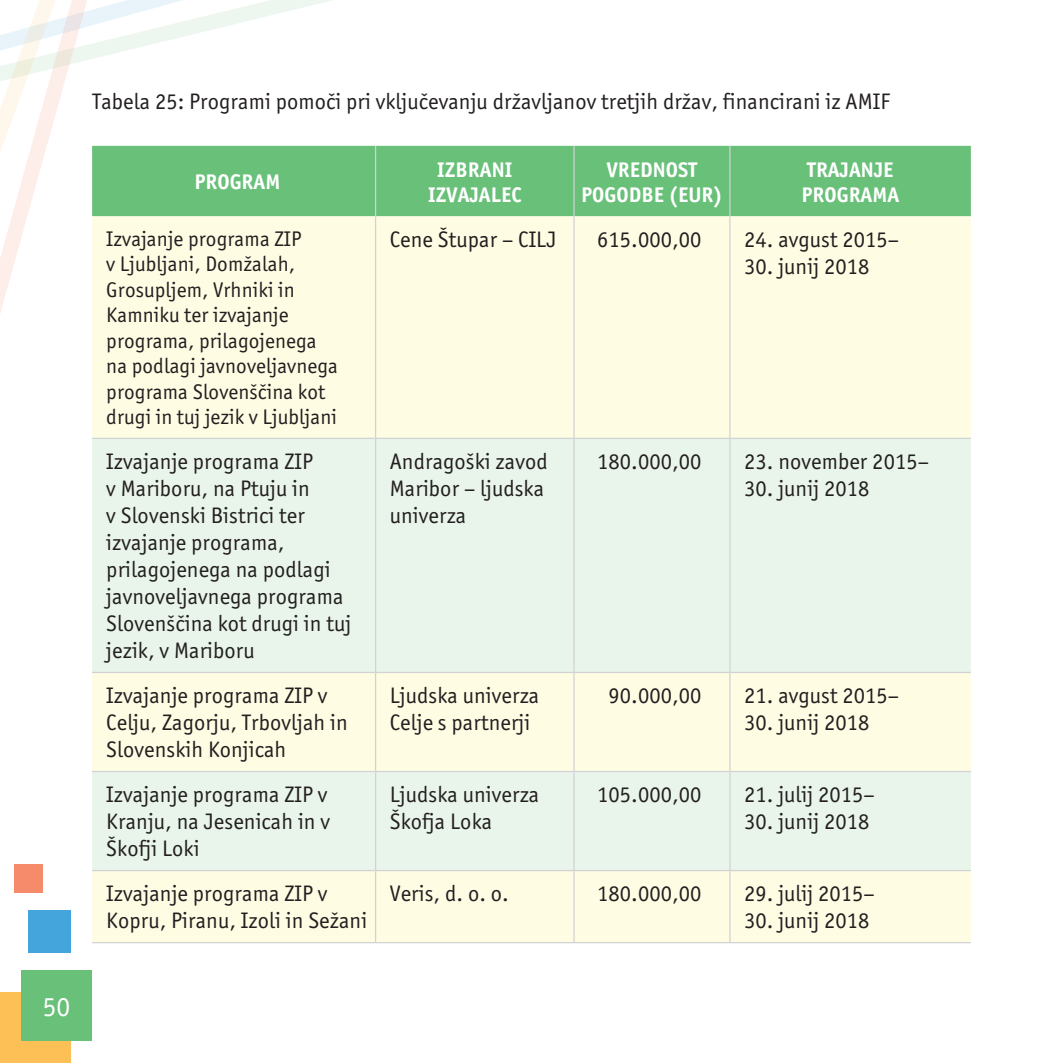
<style>
.page{position:relative;width:1063px;height:1063px;background:#fff}
.page>*{position:absolute;margin:0;border:0;box-sizing:border-box;transform-origin:0 0}
.t1{font:27.5px "Officina San Itc TEE";color:#fff}
.t2{font:22.5px/27px "Officina San Itc TEE";letter-spacing:.005em;color:#231f20}
.t3{font:21.25px/25.5px "Officina San Itc TEE";letter-spacing:.005em;color:#231f20}
.t4{font:700 21.25px/25.5px "Officina San Itc TEE";letter-spacing:.005em;color:#fff;text-align:center}
</style>
<div class="page">
<div style="left:0;top:992px;width:71px;height:71px;background:#fdc056"></div>
<div style="left:21px;top:971px;width:71px;height:70px;background:#68c079"></div>
<div style="left:28px;top:910px;width:43px;height:43px;background:#44a5dc"></div>
<div style="left:14px;top:864px;width:28px;height:29px;background:#f68b6c"></div>
<svg style="left:0;top:0;width:400px;height:313px"></svg>
<div style="left:92px;top:146px;width:879px;height:70px;background:#68c079"></div>
<div style="left:92px;top:216px;width:879px;height:726px;background:#fffce4"></div>
<svg style="left:92px;top:439px;width:879px;height:431px;background:#edf6e8"></svg>
<hr style="left:375px;top:146px;width:1px;height:70px;background:#d1d2d4">
<hr style="left:573px;top:146px;width:2px;height:70px;background:#d1d2d4">
<hr style="left:729px;top:146px;width:2px;height:70px;background:#d1d2d4">
<hr style="left:375px;top:216px;width:1px;height:222px;background:#d1d2d4">
<hr style="left:573px;top:216px;width:2px;height:222px;background:#d1d2d4">
<hr style="left:729px;top:216px;width:2px;height:222px;background:#d1d2d4">
<hr style="left:92px;top:438px;width:284px;height:1px;background:#d1d2d4">
<hr style="left:376px;top:438px;width:198px;height:1px;background:#d1d2d4">
<hr style="left:375px;top:439px;width:1px;height:233px;background:#d1d2d4">
<hr style="left:574px;top:438px;width:156px;height:1px;background:#d1d2d4">
<hr style="left:573px;top:439px;width:2px;height:233px;background:#d1d2d4">
<hr style="left:730px;top:438px;width:241px;height:1px;background:#d1d2d4">
<hr style="left:729px;top:439px;width:2px;height:233px;background:#d1d2d4">
<hr style="left:92px;top:672px;width:284px;height:1px;background:#d1d2d4">
<hr style="left:376px;top:672px;width:198px;height:1px;background:#d1d2d4">
<hr style="left:375px;top:673px;width:1px;height:98px;background:#d1d2d4">
<hr style="left:574px;top:672px;width:156px;height:1px;background:#d1d2d4">
<hr style="left:573px;top:673px;width:2px;height:98px;background:#d1d2d4">
<hr style="left:730px;top:672px;width:241px;height:1px;background:#d1d2d4">
<hr style="left:729px;top:673px;width:2px;height:98px;background:#d1d2d4">
<hr style="left:92px;top:771px;width:284px;height:1px;background:#d1d2d4">
<hr style="left:376px;top:771px;width:198px;height:1px;background:#d1d2d4">
<hr style="left:375px;top:772px;width:1px;height:98px;background:#d1d2d4">
<hr style="left:574px;top:771px;width:156px;height:1px;background:#d1d2d4">
<hr style="left:573px;top:772px;width:2px;height:98px;background:#d1d2d4">
<hr style="left:730px;top:771px;width:241px;height:1px;background:#d1d2d4">
<hr style="left:729px;top:772px;width:2px;height:98px;background:#d1d2d4">
<hr style="left:92px;top:870px;width:284px;height:1px;background:#d1d2d4">
<hr style="left:376px;top:870px;width:198px;height:1px;background:#d1d2d4">
<hr style="left:375px;top:871px;width:1px;height:71px;background:#d1d2d4">
<hr style="left:574px;top:870px;width:156px;height:1px;background:#d1d2d4">
<hr style="left:573px;top:871px;width:2px;height:71px;background:#d1d2d4">
<hr style="left:730px;top:870px;width:241px;height:1px;background:#d1d2d4">
<hr style="left:729px;top:871px;width:2px;height:71px;background:#d1d2d4">
<hr style="left:92px;top:942px;width:284px;height:1px;background:#d1d2d4">
<hr style="left:376px;top:942px;width:198px;height:1px;background:#d1d2d4">
<hr style="left:574px;top:942px;width:156px;height:1px;background:#d1d2d4">
<hr style="left:730px;top:942px;width:241px;height:1px;background:#d1d2d4">
<p class="t2" style="left:92px;top:88px;width:799px">Tabela 25: Programi pomoči pri vključevanju državljanov tretjih držav, financirani iz AMIF</p>
<p class="t4" style="left:194px;top:169px;width:88px">PROGRAM</p>
<p class="t4" style="left:428px;top:157px;width:94px">IZBRANI<br>IZVAJALEC</p>
<p class="t4" style="left:581px;top:157px;width:143px">VREDNOST<br>POGODBE (EUR)</p>
<p class="t4" style="left:801px;top:157px;width:100px;text-align:left">TRAJANJE<br>PROGRAMA</p>
<p class="t3" style="left:106px;top:226px;width:233px">Izvajanje programa ZIP<br>v Ljubljani, Domžalah,<br>Grosupljem, Vrhniki in<br>Kamniku ter izvajanje programa, prilagojenega na podlagi javnoveljavnega programa Slovenščina kot drugi in tuj jezik v Ljubljani</p>
<p class="t2" style="left:390px;top:226px;width:168px">Cene Štupar – CILJ</p>
<p class="t2" style="left:597px;top:226px;width:106px">615.000,00</p>
<p class="t2" style="left:744px;top:226px;width:157px">24. avgust 2015–</p>
<p class="t2" style="left:744px;top:253px;width:127px">30. junij 2018</p>
<p class="t2" style="left:106px;top:448px;width:246px">Izvajanje programa ZIP<br>v Mariboru, na Ptuju in<br>v Slovenski Bistrici ter izvajanje programa, prilagojenega na podlagi javnoveljavnega programa<br>Slovenščina kot drugi in tuj jezik, v Mariboru</p>
<p class="t2" style="left:390px;top:448px;width:159px">Andragoški zavod<br>Maribor – ljudska univerza</p>
<p class="t2" style="left:597px;top:448px;width:106px">180.000,00</p>
<p class="t2" style="left:744px;top:448px;width:186px">23. november 2015–</p>
<p class="t2" style="left:744px;top:475px;width:127px">30. junij 2018</p>
<p class="t2" style="left:106px;top:682px;width:243px">Izvajanje programa ZIP v<br>Celju, Zagorju, Trbovljah in<br>Slovenskih Konjicah</p>
<p class="t2" style="left:390px;top:682px;width:151px">Ljudska univerza<br>Celje s partnerji</p>
<p class="t2" style="left:609px;top:682px;width:94px">90.000,00</p>
<p class="t2" style="left:744px;top:682px;width:157px">21. avgust 2015–</p>
<p class="t2" style="left:744px;top:709px;width:127px">30. junij 2018</p>
<p class="t2" style="left:106px;top:782px;width:225px">Izvajanje programa ZIP v<br>Kranju, na Jesenicah in v<br>Škofji Loki</p>
<p class="t2" style="left:390px;top:782px;width:151px">Ljudska univerza<br>Škofja Loka</p>
<p class="t2" style="left:597px;top:782px;width:106px">105.000,00</p>
<p class="t2" style="left:744px;top:782px;width:132px">21. julij 2015–</p>
<p class="t2" style="left:744px;top:809px;width:127px">30. junij 2018</p>
<p class="t2" style="left:106px;top:881px;width:262px">Izvajanje programa ZIP v<br>Kopru, Piranu, Izoli in Sežani</p>
<p class="t2" style="left:390px;top:881px;width:121px">Veris, d. o. o.</p>
<p class="t2" style="left:597px;top:881px;width:106px">180.000,00</p>
<p class="t2" style="left:744px;top:881px;width:132px">29. julij 2015–</p>
<p class="t2" style="left:744px;top:908px;width:127px">30. junij 2018</p>
<p class="t1" style="left:43px;top:991px;width:29px">50</p>
</div>
